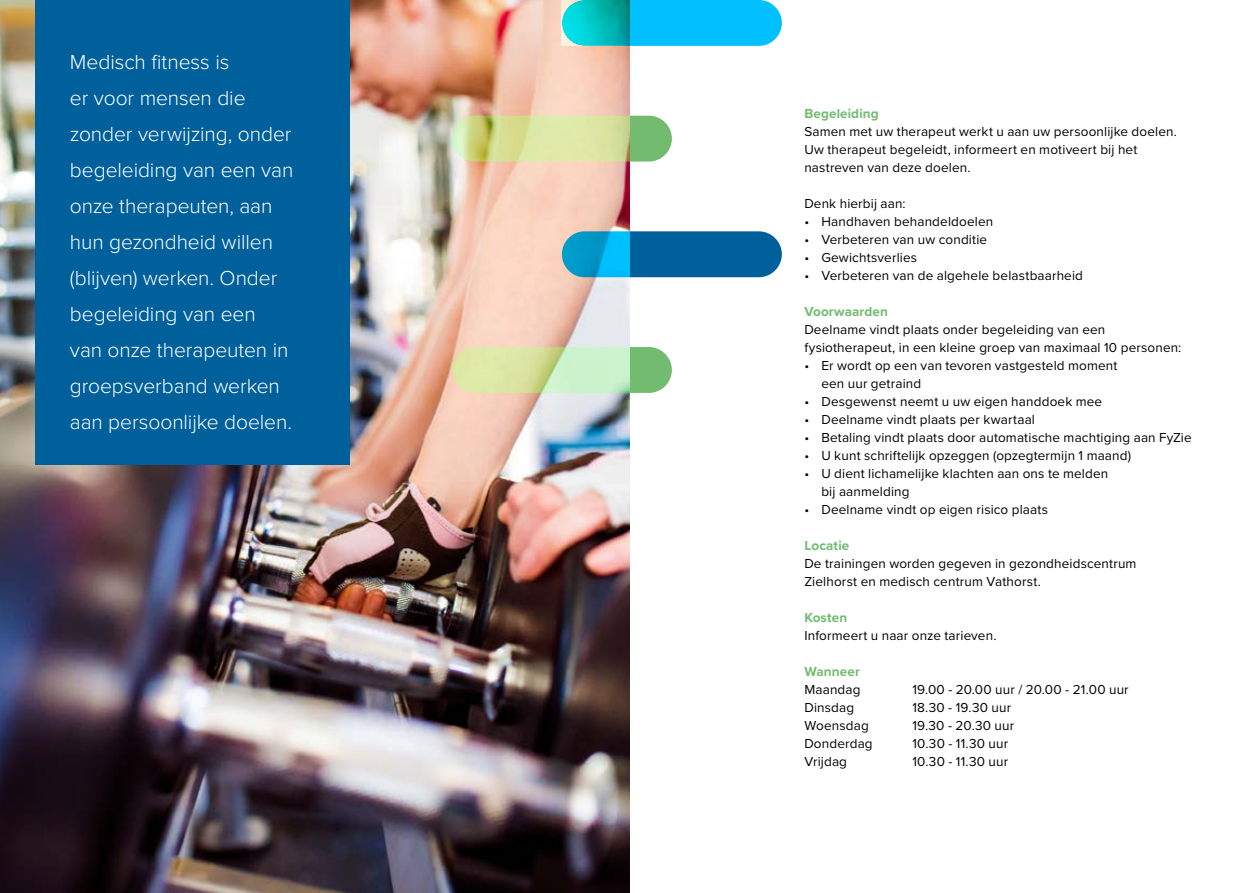
<style>
.page{position:relative;width:1259px;height:893px;background:#fff}
.page>*{position:absolute;margin:0;border:0;box-sizing:border-box;transform-origin:0 0}
.t1{font:300 21px/36px "Proxima Nova";letter-spacing:-.005em;color:#fff}
.t2{font:13.5px/18px "Proxima Nova";letter-spacing:.01em;color:#000}
.t3{font:700 13.5px "Proxima Nova";letter-spacing:.01em;color:#72bb6f}
</style>
<div class="page">
<img style="left:0;top:0;width:629px;height:893px">
<svg style="left:452px;top:116px;width:220px;height:46px;background:#c4d891"></svg>
<svg style="left:452px;top:347px;width:220px;height:46px;background:#c1e1a6"></svg>
<svg style="left:562px;top:231px;width:220px;height:46px;background:#0276b0"></svg>
<svg style="left:562px;top:0;width:220px;height:46px;background:#01bfea"></svg>
<div style="left:35px;top:0;width:315px;height:464px;background:#00609c"></div>
<p class="t1" style="left:70px;top:42px;width:225px">Medisch fitness is<br>er voor mensen die zonder verwijzing, onder begeleiding van een van onze therapeuten, aan hun gezondheid willen (blijven) werken. Onder begeleiding van een<br>van onze therapeuten in groepsverband werken aan persoonlijke doelen.</p>
<p class="t3" style="left:804px;top:103px;width:76px">Begeleiding</p>
<p class="t2" style="left:804px;top:122px;width:374px">Samen met uw therapeut werkt u aan uw persoonlijke doelen.<br>Uw therapeut begeleidt, informeert en motiveert bij het nastreven van deze doelen.</p>
<p class="t2" style="left:804px;top:194px;width:103px">Denk hierbij aan:</p>
<p class="t2" style="left:804px;top:212px;width:190px">• Handhaven behandeldoelen</p>
<p class="t2" style="left:804px;top:230px;width:184px">• Verbeteren van uw conditie</p>
<p class="t2" style="left:804px;top:248px;width:114px">• Gewichtsverlies</p>
<p class="t2" style="left:804px;top:266px;width:280px">• Verbeteren van de algehele belastbaarheid</p>
<p class="t3" style="left:804px;top:301px;width:85px">Voorwaarden</p>
<p class="t2" style="left:804px;top:320px;width:378px">Deelname vindt plaats onder begeleiding van een fysiotherapeut, in een kleine groep van maximaal 10 personen:</p>
<p class="t2" style="left:821px;top:356px;width:298px;text-indent:-17px">• Er wordt op een van tevoren vastgesteld moment een uur getraind</p>
<p class="t2" style="left:804px;top:392px;width:299px">• Desgewenst neemt u uw eigen handdoek mee</p>
<p class="t2" style="left:804px;top:410px;width:232px">• Deelname vindt plaats per kwartaal</p>
<p class="t2" style="left:804px;top:428px;width:389px">• Betaling vindt plaats door automatische machtiging aan FyZie</p>
<p class="t2" style="left:804px;top:446px;width:328px">• U kunt schriftelijk opzeggen (opzegtermijn 1 maand)</p>
<p class="t2" style="left:821px;top:464px;width:288px;text-indent:-17px">• U dient lichamelijke klachten aan ons te melden bij aanmelding</p>
<p class="t2" style="left:804px;top:500px;width:245px">• Deelname vindt op eigen risico plaats</p>
<p class="t3" style="left:804px;top:535px;width:46px">Locatie</p>
<p class="t2" style="left:804px;top:554px;width:334px">De trainingen worden gegeven in gezondheidscentrum<br>Zielhorst en medisch centrum Vathorst.</p>
<p class="t3" style="left:804px;top:607px;width:44px">Kosten</p>
<p class="t2" style="left:804px;top:626px;width:194px">Informeert u naar onze tarieven.</p>
<p class="t3" style="left:804px;top:661px;width:57px">Wanneer</p>
<p class="t2" style="left:804px;top:680px;width:58px">Maandag</p>
<p class="t2" style="left:912px;top:680px;width:218px">19.00 - 20.00 uur / 20.00 - 21.00 uur</p>
<p class="t2" style="left:804px;top:698px;width:51px">Dinsdag</p>
<p class="t2" style="left:912px;top:698px;width:100px">18.30 - 19.30 uur</p>
<p class="t2" style="left:804px;top:716px;width:66px">Woensdag</p>
<p class="t2" style="left:912px;top:716px;width:103px">19.30 - 20.30 uur</p>
<p class="t2" style="left:804px;top:734px;width:70px">Donderdag</p>
<p class="t2" style="left:912px;top:734px;width:97px">10.30 - 11.30 uur</p>
<p class="t2" style="left:804px;top:752px;width:44px">Vrijdag</p>
<p class="t2" style="left:912px;top:752px;width:97px">10.30 - 11.30 uur</p>
</div>
